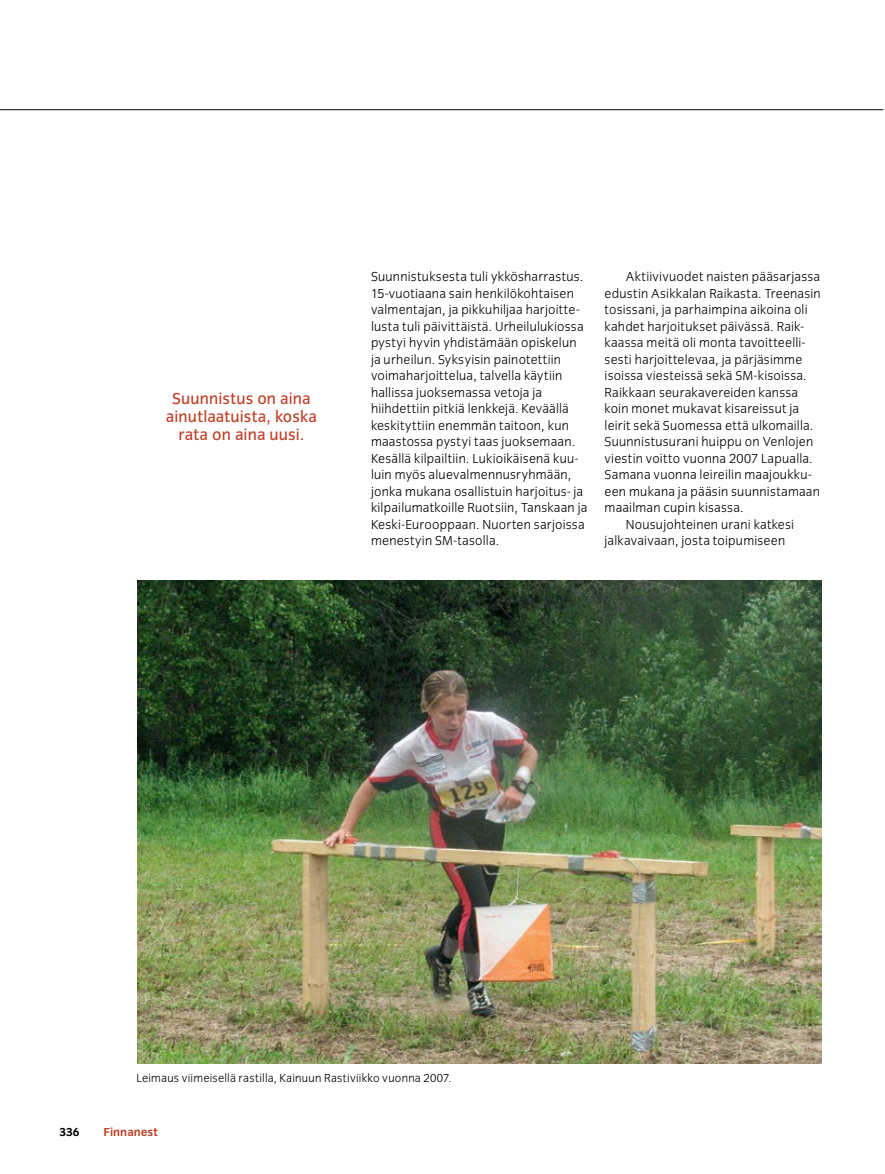
<style>
.page{position:relative;width:885px;height:1174px;background:#fff}
.page>*{position:absolute;margin:0;border:0;box-sizing:border-box;transform-origin:0 0}
.t1{font:16.5px/18px "Congress Sans";letter-spacing:.005em;color:#be4026;text-align:center}
.t2{font:300 13.5px/16.5px "Congress Sans";letter-spacing:.015em;color:#000}
.t3{font:300 12px "Congress Sans";letter-spacing:.02em;color:#000}
.t4{font:700 12px "Congress Sans";color:#be4026}
.t5{font:700 12px "Congress Sans";color:#000}
</style>
<div class="page">
<hr style="left:0;top:109px;width:883px;height:1px;background:#000">
<img style="left:137px;top:581px;width:684px;height:482px">
<p class="t1" style="left:166px;top:390px;width:153px">Suunnistus on aina ainutlaatuista, koska rata on aina uusi.</p>
<p class="t2" style="left:371px;top:268px;width:218px">Suunnistuksesta tuli ykkösharrastus.<br>15-vuotiaana sain henkilökohtaisen valmentajan, ja pikkuhiljaa harjoitte&shy;lusta tuli päivittäistä. Urheilulukiossa pystyi hyvin yhdistämään opiskelun ja urheilun. Syksyisin painotettiin voimaharjoittelua, talvella käytiin hallissa juoksemassa vetoja ja hiihdettiin pitkiä lenkkejä. Keväällä keskityttiin enemmän taitoon, kun maastossa pystyi taas juoksemaan.<br>Kesällä kilpailtiin. Lukioikäisenä kuu&shy;luin myös aluevalmennusryhmään, jonka mukana osallistuin harjoitus- ja kilpailumatkoille Ruotsiin, Tanskaan ja Keski-Eurooppaan. Nuorten sarjoissa menestyin SM-tasolla.</p>
<p class="t2" style="left:625px;top:268px;width:196px">Aktiivivuodet naisten pääsarjassa</p>
<p class="t2" style="left:604px;top:285px;width:218px">edustin Asikkalan Raikasta. Treenasin</p>
<p class="t2" style="left:604px;top:301px;width:204px">tosissani, ja parhaimpina aikoina oli</p>
<p class="t2" style="left:604px;top:318px;width:201px">kahdet harjoitukset päivässä. Raik-</p>
<p class="t2" style="left:604px;top:334px;width:202px">kaassa meitä oli monta tavoitteelli-</p>
<p class="t2" style="left:604px;top:351px;width:199px">sesti harjoittelevaa, ja pärjäsimme</p>
<p class="t2" style="left:604px;top:367px;width:204px">isoissa viesteissä sekä SM-kisoissa.</p>
<p class="t2" style="left:604px;top:384px;width:195px">Raikkaan seurakavereiden kanssa</p>
<p class="t2" style="left:604px;top:400px;width:196px">koin monet mukavat kisareissut ja</p>
<p class="t2" style="left:604px;top:417px;width:210px">leirit sekä Suomessa että ulkomailla.</p>
<p class="t2" style="left:604px;top:433px;width:210px">Suunnistusurani huippu on Venlojen</p>
<p class="t2" style="left:604px;top:450px;width:210px">viestin voitto vuonna 2007 Lapualla.</p>
<p class="t2" style="left:604px;top:466px;width:208px">Samana vuonna leireilin maajoukku-</p>
<p class="t2" style="left:604px;top:483px;width:217px">een mukana ja pääsin suunnistamaan</p>
<p class="t2" style="left:604px;top:499px;width:141px">maailman cupin kisassa.</p>
<p class="t2" style="left:625px;top:516px;width:170px">Nousujohteinen urani katkesi</p>
<p class="t2" style="left:604px;top:532px;width:182px">jalkavaivaan, josta toipumiseen</p>
<p class="t3" style="left:136px;top:1071px;width:317px">Leimaus viimeisellä rastilla, Kainuun Rastiviikko vuonna 2007.</p>
<p class="t5" style="left:60px;top:1125px;width:22px">336</p>
<p class="t4" style="left:104px;top:1125px;width:56px">Finnanest</p>
</div>
